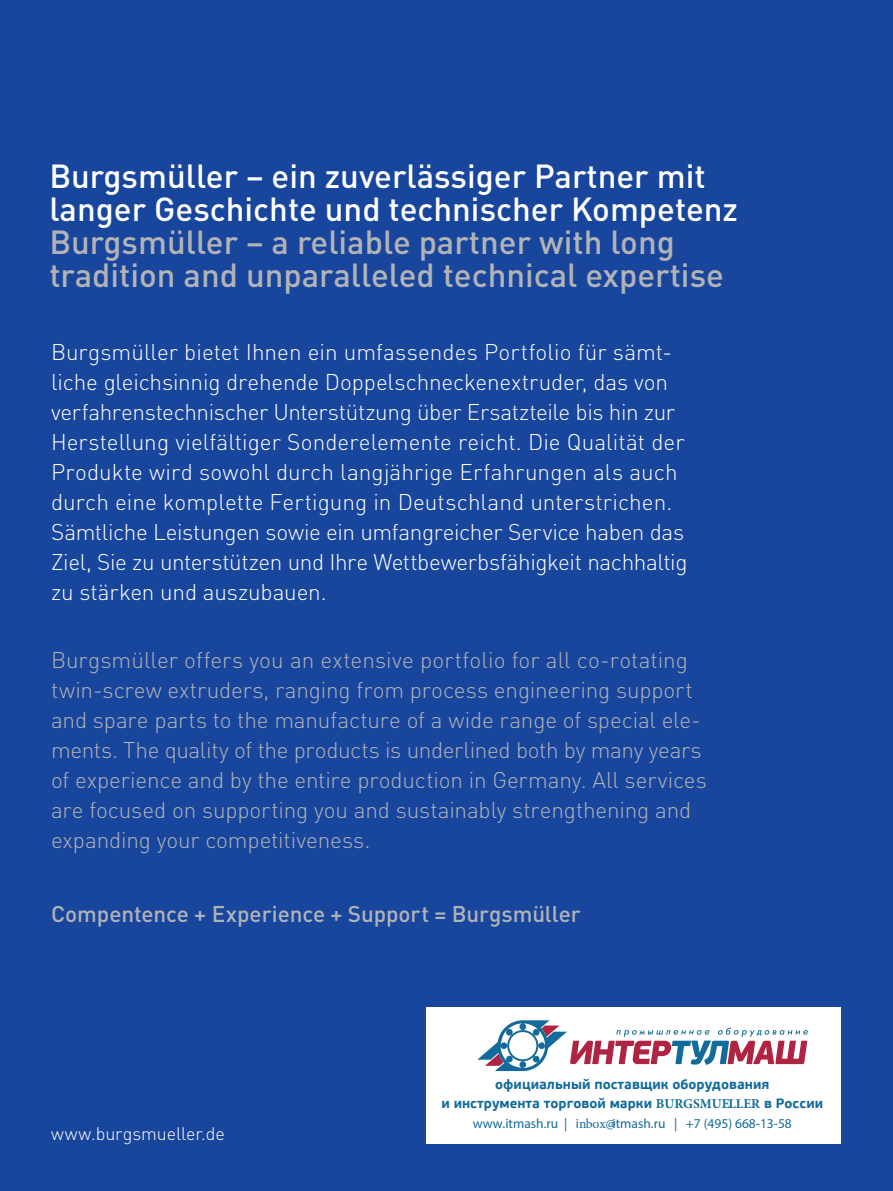
<style>
.page{position:relative;width:893px;height:1191px;background:#18469d}
.page>*{position:absolute;margin:0;border:0;box-sizing:border-box;transform-origin:0 0}
.t1{font:500 33px/33px "DIN Pro";color:#b2b3b7}
.t2{font:500 33px/33px "DIN Pro";color:#fff}
.t3{font:300 22.5px/30px "DIN Pro";color:#fff}
.t4{font:300 22.5px/30px "DIN Pro";letter-spacing:-.005em;color:#b2b3b7}
.t5{font:500 22.5px "DIN Pro";letter-spacing:-.005em;color:#b2b3b7}
.t6{font:300 18px "DIN Pro";letter-spacing:-.005em;color:#fff}
.t7{font:700 13.5px/19.4px "PF Beau Sans Pro";color:#116a99;text-align:center}
.t8{font:13.5px "Myriad Pro";color:#116a99}
.s1{font-family:"Minion Pro"}
</style>
<div class="page">
<div style="left:426px;top:1007px;width:414px;height:136px;background:#fff"></div>
<svg style="left:477px;top:1020px;width:331px;height:51px;background:#cec4d0"></svg>
<h1 class="t2" style="left:49px;top:156px;width:690px">Burgsmüller – ein zuverlässiger Partner mit langer Geschichte und technischer Kompetenz</h1>
<h1 class="t1" style="left:49px;top:222px;width:676px">Burgsmüller – a reliable partner with long tradition and unparalleled technical expertise</h1>
<p class="t3" style="left:51px;top:334px;width:638px">Burgsmüller bietet Ihnen ein umfassendes Portfolio für sämt&shy;liche gleichsinnig drehende Doppelschneckenextruder, das von verfahrenstechnischer Unterstützung über Ersatzteile bis hin zur Herstellung vielfältiger Sonderelemente reicht. Die Qualität der Produkte wird sowohl durch langjährige Erfahrungen als auch durch eine komplette Fertigung in Deutschland unterstrichen.<br>Sämtliche Leistungen sowie ein umfangreicher Service haben das Ziel, Sie zu unterstützen und Ihre Wettbewerbsfähigkeit nachhaltig zu stärken und auszubauen.</p>
<p class="t4" style="left:51px;top:643px;width:657px">Burgsmüller offers you an extensive portfolio for all co-rotating twin-screw extruders, ranging from process engineering support and spare parts to the manufacture of a wide range of special ele&shy;ments. The quality of the products is underlined both by many years of experience and by the entire production in Germany. All services are focused on supporting you and sustainably strengthening and expanding your competitiveness.</p>
<p class="t5" style="left:51px;top:895px;width:531px">Compentence + Experience + Support = Burgsmüller</p>
<p class="t6" style="left:51px;top:1119px;width:175px">www.burgsmueller.de</p>
<p class="t7" style="left:441px;top:1075px;width:383px">официальный поставщик оборудования<br>и инструмента торговой марки <span class="s1">BURGSMUЕLLER</span> в России</p>
<p class="t8" style="left:473px;top:1115px;width:320px">www.itmash.ru | i<span class="s1">nbox</span>@itmash.ru | +7 (495) 668-13-58</p>
</div>
